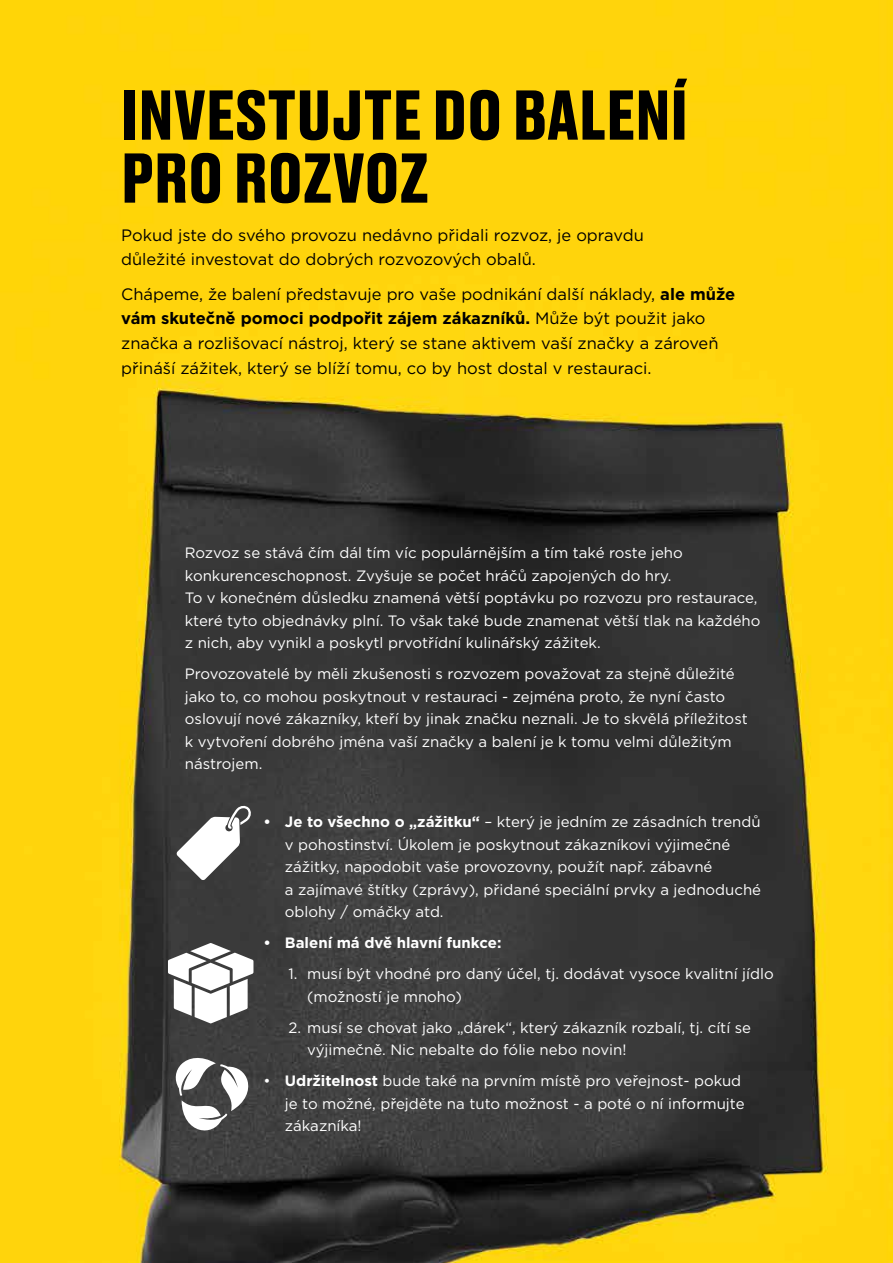
<style>
.page{position:relative;width:893px;height:1263px;background:#fff}
.page>*{position:absolute;margin:0;border:0;box-sizing:border-box;transform-origin:0 0}
.t1{font:700 66.15px/63px "Druk Text";color:#000}
.t2{font:16.5px/24.8px "Gotham";color:#000}
.t3{font:15px/22.5px "Gotham";color:#fff}
.t4{font:700 15px "Gotham";color:#fff}
.s1{font-weight:700}
</style>
<div class="page">
<img style="left:0;top:0;width:893px;height:1263px">
<svg style="left:176px;top:805px;width:76px;height:75px"></svg>
<svg style="left:168px;top:943px;width:85px;height:80px"></svg>
<svg style="left:174px;top:1055px;width:76px;height:77px"></svg>
<h1 class="t1" style="left:121px;top:78px;width:568px">INVESTUJTE DO BALENÍ<br>PRO ROZVOZ</h1>
<p class="t2" style="left:121px;top:222px;width:524px">Pokud jste do svého provozu nedávno přidali rozvoz, je opravdu důležité investovat do dobrých rozvozových obalů.</p>
<p class="t2" style="left:121px;top:281px;width:615px">Chápeme, že balení představuje pro vaše podnikání další náklady, <span class="s1">ale může vám skutečně pomoci podpořit zájem zákazníků.</span> Může být použit jako značka a rozlišovací nástroj, který se stane aktivem vaší značky a zároveň přináší zážitek, který se blíží tomu, co by host dostal v restauraci.</p>
<p class="t3" style="left:185px;top:541px;width:577px">Rozvoz se stává čím dál tím víc populárnějším a tím také roste jeho konkurenceschopnost. Zvyšuje se počet hráčů zapojených do hry.<br>To v konečném důsledku znamená větší poptávku po rozvozu pro restaurace, které tyto objednávky plní. To však také bude znamenat větší tlak na každého z nich, aby vynikl a poskytl prvotřídní kulinářský zážitek.</p>
<p class="t3" style="left:185px;top:662px;width:564px">Provozovatelé by měli zkušenosti s rozvozem považovat za stejně důležité jako to, co mohou poskytnout v restauraci - zejména proto, že nyní často oslovují nové zákazníky, kteří by jinak značku neznali. Je to skvělá příležitost k vytvoření dobrého jména vaší značky a balení je k tomu velmi důležitým nástrojem.</p>
<p class="t3" style="left:285px;top:810px;width:478px;text-indent:-21px"><span class="s1">• Je to všechno o „zážitku“</span> – který je jedním ze zásadních trendů v pohostinství. Úkolem je poskytnout zákazníkovi výjimečné zážitky, napodobit vaše provozovny, použít např. zábavné<br>a zajímavé štítky (zprávy), přidané speciální prvky a jednoduché oblohy / omáčky atd.</p>
<p class="t4" style="left:264px;top:933px;width:239px">• Balení má dvě hlavní funkce:</p>
<p class="t3" style="left:307px;top:962px;width:468px;text-indent:-19px">1. musí být vhodné pro daný účel, tj. dodávat vysoce kvalitní jídlo (možností je mnoho)</p>
<p class="t3" style="left:307px;top:1016px;width:445px;text-indent:-19px">2. musí se chovat jako „dárek“, který zákazník rozbalí, tj. cítí se výjimečně. Nic nebalte do fólie nebo novin!</p>
<p class="t3" style="left:285px;top:1069px;width:461px;text-indent:-21px">• <span class="s1">Udržitelnost</span> bude také na prvním místě pro veřejnost- pokud je to možné, přejděte na tuto možnost - a poté o ní informujte zákazníka!</p>
</div>
